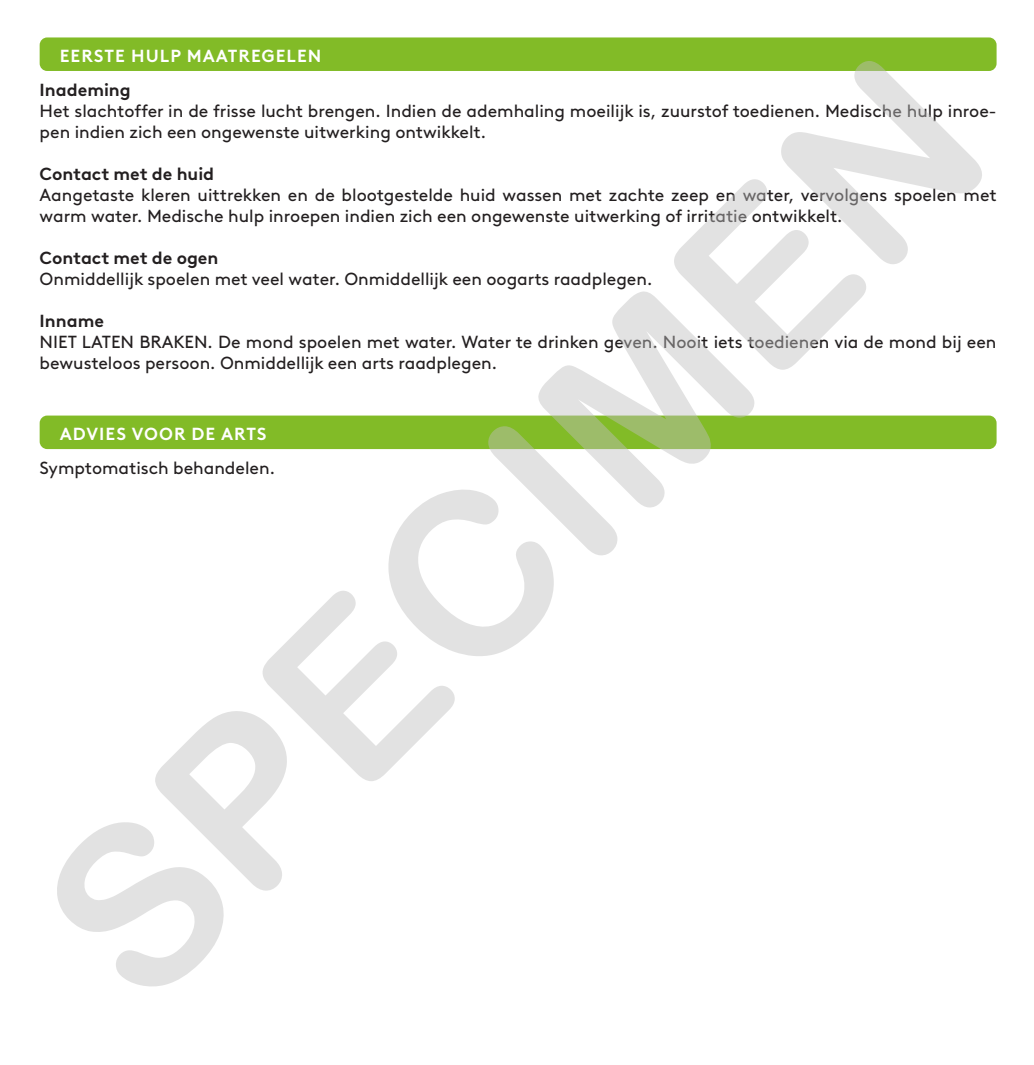
<style>
.page{position:relative;width:1034px;height:1065px;background:#fff}
.page>*{position:absolute;margin:0;border:0;box-sizing:border-box;transform-origin:0 0}
.t1{font:227.75px "Arial Rounded MT Bold";color:rgb(191 191 191/.45)}
.t2{font:17.5px/21px "Brown LL Pan";color:#231f20}
.t3{font:700 17.5px "Brown LL Pan";color:#231f20}
.t4{font:700 17.5px "Brown LL Pan";letter-spacing:.06em;color:#fff}
</style>
<div class="page">
<div style="left:40px;top:37px;width:956px;height:34px;background:#82bb27;border-radius:8px"></div>
<div style="left:40px;top:415px;width:956px;height:34px;background:#82bb27;border-radius:8px"></div>
<p class="t4" style="left:60px;top:42px;width:263px">EERSTE HULP MAATREGELEN</p>
<p class="t3" style="left:40px;top:77px;width:93px">Inademing</p>
<p class="t2" style="left:40px;top:99px;width:958px">Het slachtoffer in de frisse lucht brengen. Indien de ademhaling moeilijk is, zuurstof toedienen. Medische hulp inroe&shy;pen indien zich een ongewenste uitwerking ontwikkelt.</p>
<p class="t3" style="left:40px;top:161px;width:176px">Contact met de huid</p>
<p class="t2" style="left:40px;top:183px;width:958px">Aangetaste kleren uittrekken en de blootgestelde huid wassen met zachte zeep en water, vervolgens spoelen met warm water. Medische hulp inroepen indien zich een ongewenste uitwerking of irritatie ontwikkelt.</p>
<p class="t3" style="left:40px;top:245px;width:180px">Contact met de ogen</p>
<p class="t2" style="left:40px;top:267px;width:611px">Onmiddellijk spoelen met veel water. Onmiddellijk een oogarts raadplegen.</p>
<p class="t3" style="left:40px;top:308px;width:66px">Inname</p>
<p class="t2" style="left:40px;top:330px;width:958px">NIET LATEN BRAKEN. De mond spoelen met water. Water te drinken geven. Nooit iets toedienen via de mond bij een bewusteloos persoon. Onmiddellijk een arts raadplegen.</p>
<h1 class="t1" style="left:-9px;top:863px;width:1212px;rotate:-45deg">SPECIMEN</h1>
<p class="t4" style="left:60px;top:420px;width:208px">ADVIES VOOR DE ARTS</p>
<p class="t2" style="left:40px;top:456px;width:234px">Symptomatisch behandelen.</p>
</div>
